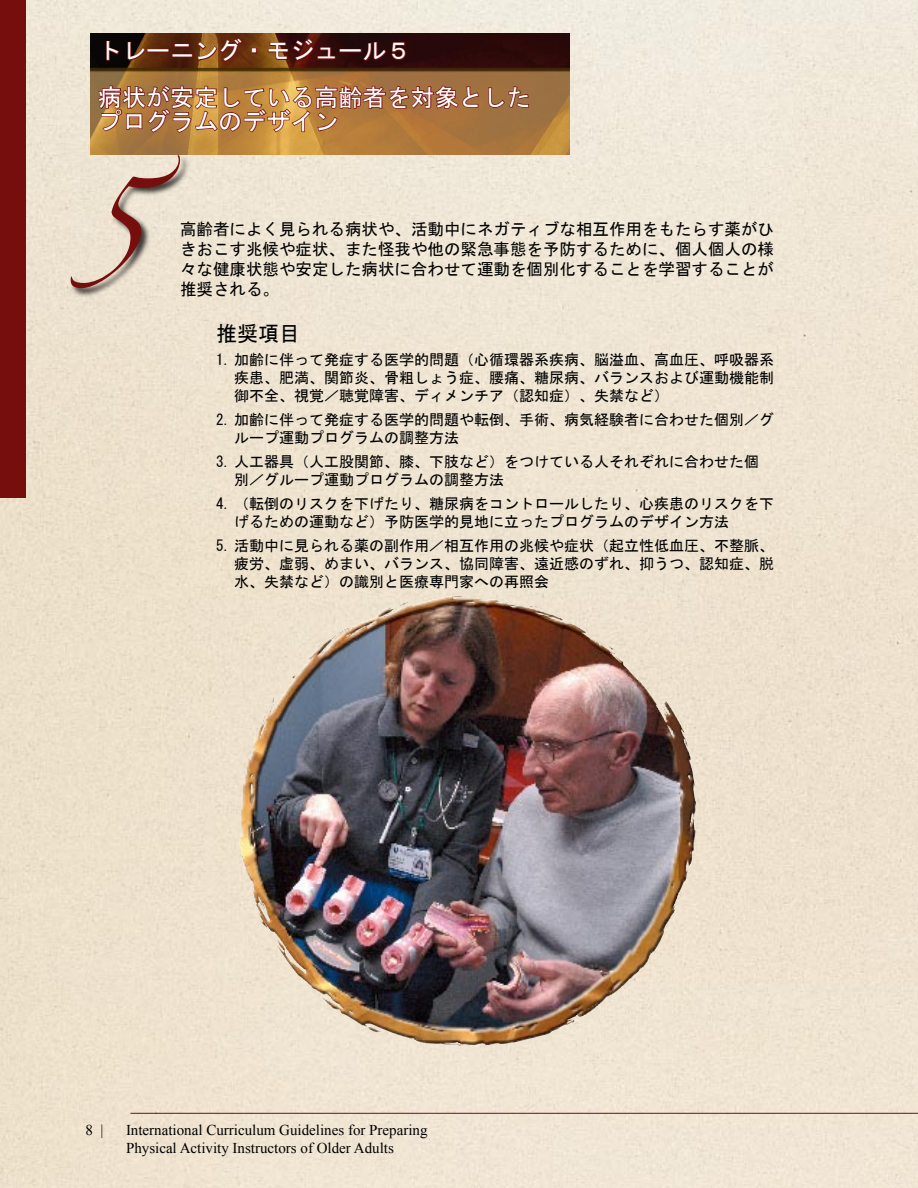
<style>
.page{position:relative;width:918px;height:1188px;background:#fff}
.page>*{position:absolute;margin:0;border:0;box-sizing:border-box;transform-origin:0 0}
.t1{font:24px/46.5px "MS Gothic";color:#fff}
.t2{font:21px "MS Gothic";color:#000}
.t3{font:16.5px/20.2px "MS Gothic";color:#000;text-align:justify}
.t4{font:15px/18px "MS Gothic";color:#000}
.t5{font:15px/18px "Times New Roman";color:#000}
</style>
<div class="page">
<img style="left:0;top:0;width:918px;height:1188px">
<hr style="left:130px;top:1113px;width:788px;height:1px;background:#760e0d">
<div style="left:0;top:0;width:25px;height:498px;background:#760e0d"></div>
<img style="left:90px;top:34px;width:480px;height:120px">
<div style="left:70px;top:155px;width:120px;height:143px;background:#000;opacity:.75"></div>
<img style="left:453px;top:597px;width:197px;height:98px">
<svg style="left:106px;top:40px;width:40px;height:22px"></svg>
<div style="left:147px;top:49px;width:22px;height:4px;border:2px solid #760e0d"></div>
<div style="left:172px;top:54px;width:21px;height:4px;border:2px solid #760e0d"></div>
<div style="left:174px;top:44px;width:16px;height:3px;border:2px solid #760e0d"></div>
<svg style="left:196px;top:37px;width:47px;height:26px"></svg>
<svg style="left:251px;top:48px;width:6px;height:6px"></svg>
<svg style="left:267px;top:38px;width:69px;height:25px;background:#5a1b0e"></svg>
<div style="left:339px;top:49px;width:23px;height:4px;border:2px solid #760e0d"></div>
<svg style="left:362px;top:41px;width:45px;height:22px"></svg>
<svg style="left:488px;top:85px;width:42px;height:24px"></svg>
<svg style="left:71px;top:84px;width:409px;height:204px;background:#d4b89b"></svg>
<svg style="left:86px;top:1125px;width:6px;height:10px"></svg>
<h1 class="t1" style="left:98px;top:28px;width:434px">トレーニング・モジュール５　<br>病状が安定している高齢者を対象とした</h1>
<h1 class="t1" style="left:98px;top:98px;width:242px">プログラムのデザイン</h1>
<p class="t3" style="left:180px;top:218px;width:595px">高齢者によく見られる病状や、活動中にネガティブな相互作用をもたらす薬がひきおこす兆候や症状、また怪我や他の緊急事態を予防するために、個人個人の様々な健康状態や安定した病状に合わせて運動を個別化することを学習することが推奨される。</p>
<h2 class="t2" style="left:216px;top:323px;width:85px">推奨項目</h2>
<p class="t4" style="left:234px;top:350px;width:541px;text-align:justify;text-indent:-18px">1. 加齢に伴って発症する医学的問題（心循環器系疾病、脳溢血、高血圧、呼吸器系疾患、肥満、関節炎、骨粗しょう症、腰痛、糖尿病、バランスおよび運動機能制御不全、視覚／聴覚障害、ディメンチア（認知症）、失禁など）</p>
<p class="t4" style="left:234px;top:410px;width:541px;text-indent:-18px">2. 加齢に伴って発症する医学的問題や転倒、手術、病気経験者に合わせた個別／グループ運動プログラムの調整方法</p>
<p class="t4" style="left:234px;top:452px;width:526px;text-indent:-18px">3. 人工器具（人工股関節、膝、下肢など）をつけている人それぞれに合わせた個別／グループ運動プログラムの調整方法</p>
<p class="t4" style="left:234px;top:494px;width:541px;text-indent:-18px">4. （転倒のリスクを下げたり、糖尿病をコントロールしたり、心疾患のリスクを下げるための運動など）予防医学的見地に立ったプログラムのデザイン方法</p>
<p class="t4" style="left:234px;top:536px;width:541px;text-align:justify;text-indent:-18px">5. 活動中に見られる薬の副作用／相互作用の兆候や症状（起立性低血圧、不整脈、疲労、虚弱、めまい、バランス、協同障害、遠近感のずれ、抑うつ、認知症、脱水、失禁など）の識別と医療専門家への再照会</p>
<p class="t5" style="left:100px;top:1120px;width:4px">|</p>
<p class="t5" style="left:126px;top:1120px;width:303px">International Curriculum Guidelines for Preparing<br>Physical Activity Instructors of Older Adults</p>
</div>
